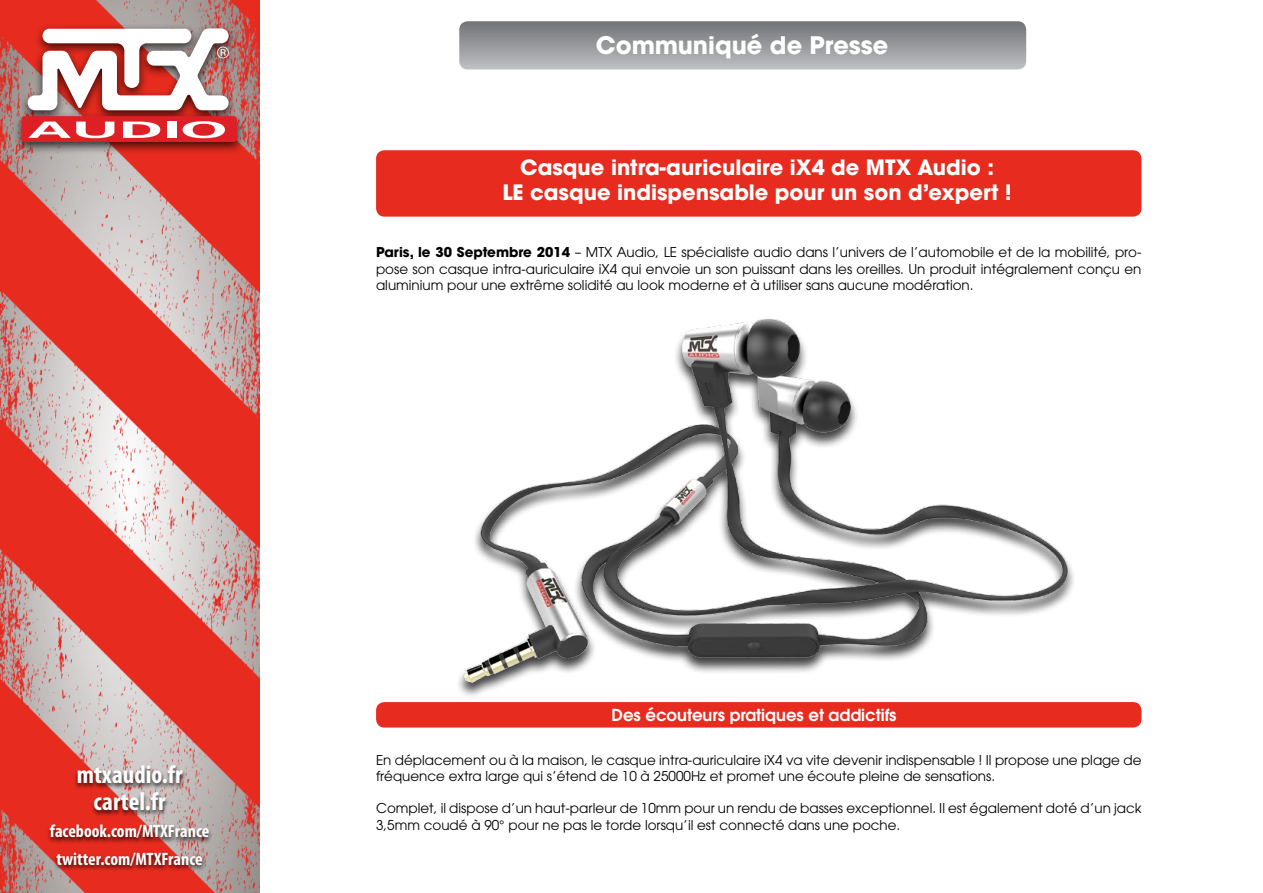
<style>
.page{position:relative;width:1263px;height:893px;background:#fff}
.page>*{position:absolute;margin:0;border:0;box-sizing:border-box;transform-origin:0 0}
.t1{font:700 condensed 25.5px/27px "Myriad Pro";color:#fff;text-align:center}
.t2{font:700 24px "ITC Avant Garde Pro";color:#fff}
.t3{font:700 21px/25.2px "ITC Avant Garde Pro";color:#fff;text-align:center}
.t4{font:700 condensed 18px/27px "Myriad Pro";color:#fff;text-align:center}
.t5{font:600 16.5px "ITC Avant Garde Pro";color:#fff}
.t6{font:13.5px/16.2px "ITC Avant Garde Pro";color:#000}
.s1{font-weight:700}
</style>
<div class="page">
<img style="left:0;top:0;width:259px;height:893px">
<div style="left:12px;top:23px;width:234px;height:132px;background:#000;opacity:.75"></div>
<div style="left:21px;top:116px;width:216px;height:26px;background:#de1f26;border-radius:3px"></div>
<svg style="left:28px;top:122px;width:86px;height:16px"></svg>
<svg style="left:123px;top:122px;width:37px;height:16px"></svg>
<div style="left:167px;top:122px;width:9px;height:16px;background:#fff"></div>
<svg style="left:183px;top:121px;width:42px;height:17px"></svg>
<svg style="left:28px;top:28px;width:201px;height:82px"></svg>
<div style="left:46px;top:765px;width:166px;height:106px;background:#000;opacity:.75"></div>
<svg style="left:459px;top:21px;width:567px;height:49px;background:#999b9d"></svg>
<div style="left:376px;top:150px;width:765px;height:67px;background:#e72b1e;border-radius:9px"></div>
<div style="left:376px;top:702px;width:765px;height:26px;background:#e72b1e;border-radius:9px"></div>
<img style="left:458px;top:319px;width:616px;height:377px">
<h1 class="t1" style="left:77px;top:762px;width:107px">mtxaudio.fr cartel.fr</h1>
<h3 class="t4" style="left:50px;top:818px;width:161px">facebook.com/MTXFrance twitter.com/MTXFrance</h3>
<h2 class="t2" style="left:596px;top:29px;width:294px">Communiqué de Presse</h2>
<h3 class="t3" style="left:502px;top:155px;width:511px">Casque intra-auriculaire iX4 de MTX Audio :<br>LE casque indispensable pour un son d’expert !</h3>
<p class="t6" style="left:376px;top:244px;width:767px;text-align:justify"><span class="s1">Paris, le 30 Septembre 2014</span> – MTX Audio, LE spécialiste audio dans l’univers de l’automobile et de la mobilité, pro&shy;pose son casque intra-auriculaire iX4 qui envoie un son puissant dans les oreilles. Un produit intégralement conçu en aluminium pour une extrême solidité au look moderne et à utiliser sans aucune modération.</p>
<p class="t5" style="left:611px;top:704px;width:287px">Des écouteurs pratiques et addictifs</p>
<p class="t6" style="left:376px;top:751px;width:767px">En déplacement ou à la maison, le casque intra-auriculaire iX4 va vite devenir indispensable ! Il propose une plage de fréquence extra large qui s’étend de 10 à 25000Hz et promet une écoute pleine de sensations.</p>
<p class="t6" style="left:376px;top:800px;width:767px">Complet, il dispose d’un haut-parleur de 10mm pour un rendu de basses exceptionnel. Il est également doté d’un jack<br>3,5mm coudé à 90° pour ne pas le torde lorsqu’il est connecté dans une poche.</p>
</div>
